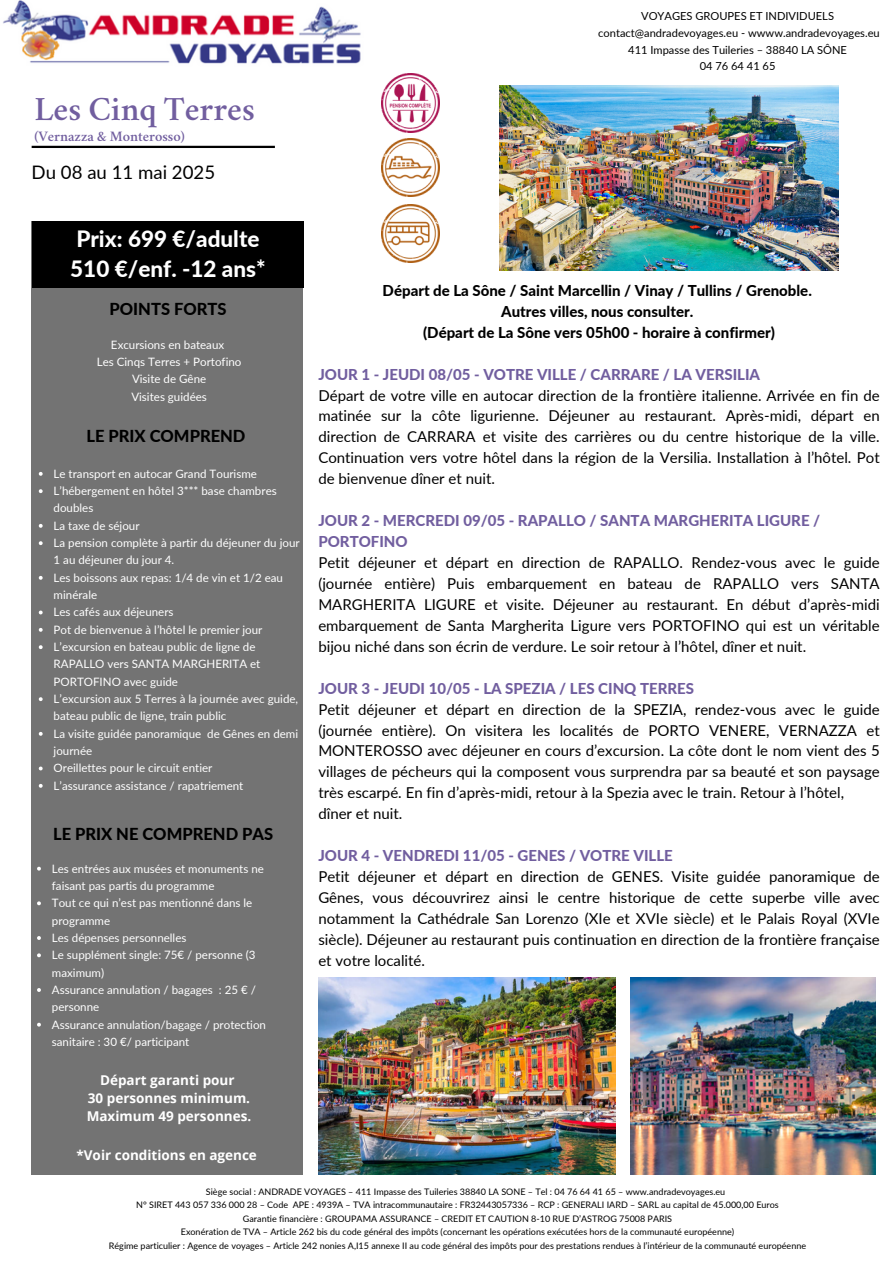
<style>
.page{position:relative;width:894px;height:1264px;background:#fff}
.page>*{position:absolute;margin:0;border:0;box-sizing:border-box;transform-origin:0 0}
.t1{font:600 34.05px "Crimson";color:#715e9f}
.t2{font:800 22.5px "Lato";color:#fff}
.t3{font:18.6px "Lato";color:#000}
.t4{font:800 16.5px "Lato";color:#000}
.t5{font:15px/21px "Lato";color:#000;text-align:justify}
.t6{font:800 15px/21px "Lato";color:#715e9f}
.t7{font:800 15px/21px "Lato";color:#000;text-align:center}
.t8{font:600 14.55px "Crimson";color:#715e9f}
.t9{font:700 13.5px/18px "Open Sans";color:#fff;text-align:center}
.t10{font:11.55px/17.2px "Lato";color:#fff}
.t11{font:11.1px "Lato";color:#000}
.t12{font:9px "Lato";color:#000}
</style>
<div class="page">
<div style="left:32px;top:221px;width:271px;height:953px;background:#737373"></div>
<img style="left:3px;top:0;width:358px;height:64px">
<div style="left:32px;top:221px;width:271px;height:67px;background:#000"></div>
<img style="left:499px;top:86px;width:338px;height:184px">
<img style="left:381px;top:138px;width:59px;height:58px">
<img style="left:381px;top:204px;width:59px;height:58px">
<img style="left:381px;top:74px;width:59px;height:58px">
<hr style="left:32px;top:146px;width:243px;height:2px;background:#000">
<img style="left:318px;top:977px;width:297px;height:197px">
<img style="left:630px;top:977px;width:245px;height:197px">
<svg style="left:39px;top:472px;width:4px;height:4px"></svg>
<svg style="left:39px;top:489px;width:4px;height:4px"></svg>
<svg style="left:39px;top:524px;width:4px;height:4px"></svg>
<svg style="left:39px;top:541px;width:4px;height:4px"></svg>
<svg style="left:39px;top:576px;width:4px;height:3px"></svg>
<svg style="left:39px;top:610px;width:4px;height:4px"></svg>
<svg style="left:39px;top:628px;width:4px;height:3px"></svg>
<svg style="left:39px;top:645px;width:4px;height:4px"></svg>
<svg style="left:39px;top:697px;width:4px;height:4px"></svg>
<svg style="left:39px;top:732px;width:4px;height:3px"></svg>
<svg style="left:39px;top:766px;width:4px;height:4px"></svg>
<svg style="left:39px;top:784px;width:4px;height:3px"></svg>
<svg style="left:37px;top:866px;width:4px;height:4px"></svg>
<svg style="left:37px;top:901px;width:4px;height:4px"></svg>
<svg style="left:37px;top:936px;width:4px;height:3px"></svg>
<svg style="left:37px;top:953px;width:4px;height:4px"></svg>
<svg style="left:37px;top:988px;width:4px;height:3px"></svg>
<svg style="left:37px;top:1022px;width:4px;height:4px"></svg>
<p class="t1" style="left:34px;top:96px;width:222px">Les Cinq Terres</p>
<p class="t8" style="left:34px;top:131px;width:152px">(Vernazza &amp; Monterosso)</p>
<p class="t3" style="left:32px;top:160px;width:185px">Du 08 au 11 mai 2025</p>
<p class="t11" style="left:641px;top:9px;width:194px">VOYAGES GROUPES ET INDIVIDUELS</p>
<p class="t11" style="left:598px;top:26px;width:283px">contact@andradevoyages.eu - wwww.andradevoyages.eu</p>
<p class="t11" style="left:628px;top:43px;width:220px">411 Impasse des Tuileries – 38840 LA SÔNE</p>
<p class="t11" style="left:699px;top:59px;width:77px">04 76 64 41 65</p>
<p class="t2" style="left:76px;top:224px;width:185px">Prix: 699 €/adulte</p>
<p class="t2" style="left:70px;top:255px;width:197px">510 €/enf. -12 ans*</p>
<p class="t4" style="left:109px;top:299px;width:118px">POINTS FORTS</p>
<p class="t10" style="left:111px;top:335px;width:115px">Excursions en bateaux</p>
<p class="t10" style="left:97px;top:353px;width:146px">Les Cinqs Terres + Portofino</p>
<p class="t10" style="left:132px;top:370px;width:76px">Visite de Gêne</p>
<p class="t10" style="left:131px;top:387px;width:77px">Visites guidées</p>
<p class="t4" style="left:86px;top:425px;width:160px">LE PRIX COMPREND</p>
<p class="t10" style="left:54px;top:464px;width:205px">Le transport en autocar Grand Tourisme</p>
<p class="t10" style="left:54px;top:482px;width:224px">L’hébergement en hôtel 3*** base chambres doubles</p>
<p class="t10" style="left:54px;top:516px;width:87px">La taxe de séjour</p>
<p class="t10" style="left:54px;top:534px;width:247px">La pension complète à partir du déjeuner du jour<br>1 au déjeuner du jour 4.</p>
<p class="t10" style="left:54px;top:568px;width:231px">Les boissons aux repas: 1/4 de vin et 1/2 eau minérale</p>
<p class="t10" style="left:54px;top:603px;width:121px">Les cafés aux déjeuners</p>
<p class="t10" style="left:54px;top:620px;width:210px">Pot de bienvenue à l’hôtel le premier jour</p>
<p class="t10" style="left:54px;top:638px;width:208px">L’excursion en bateau public de ligne de<br>RAPALLO vers SANTA MARGHERITA et<br>PORTOFINO avec guide</p>
<p class="t10" style="left:54px;top:690px;width:246px">L’excursion aux 5 Terres à la journée avec guide, bateau public de ligne, train public</p>
<p class="t10" style="left:54px;top:724px;width:246px">La visite guidée panoramique de Gênes en demi journée</p>
<p class="t10" style="left:54px;top:759px;width:160px">Oreillettes pour le circuit entier</p>
<p class="t10" style="left:54px;top:776px;width:191px">L’assurance assistance / rapatriement</p>
<h6 class="t4" style="left:53px;top:823px;width:221px">LE PRIX NE COMPREND PAS</h6>
<p class="t10" style="left:52px;top:859px;width:213px">Les entrées aux musées et monuments ne faisant pas partis du programme</p>
<h1 class="t10" style="left:52px;top:894px;width:202px">Tout ce qui n’est pas mentionné dans le programme</h1>
<p class="t10" style="left:52px;top:928px;width:136px">Les dépenses personnelles</p>
<p class="t10" style="left:52px;top:946px;width:205px">Le supplément single: 75€ / personne (3 maximum)</p>
<p class="t10" style="left:52px;top:980px;width:205px">Assurance annulation / bagages : 25 € / personne</p>
<p class="t10" style="left:52px;top:1015px;width:215px">Assurance annulation/bagage / protection sanitaire : 30 €/ participant</p>
<p class="t9" style="left:87px;top:1070px;width:166px">Départ garanti pour<br>30 personnes minimum.<br>Maximum 49 personnes.</p>
<p class="t9" style="left:76px;top:1145px;width:182px">*Voir conditions en agence</p>
<p class="t7" style="left:382px;top:279px;width:430px">Départ de La Sône / Saint Marcellin / Vinay / Tullins / Grenoble.<br>Autres villes, nous consulter.<br>(Départ de La Sône vers 05h00 - horaire à confirmer)</p>
<p class="t6" style="left:318px;top:363px;width:443px">JOUR 1 - JEUDI 08/05 - VOTRE VILLE / CARRARE / LA VERSILIA</p>
<p class="t5" style="left:318px;top:384px;width:562px">Départ de votre ville en autocar direction de la frontière italienne. Arrivée en fin de matinée sur la côte ligurienne. Déjeuner au restaurant. Après-midi, départ en direction de CARRARA et visite des carrières ou du centre historique de la ville.<br>Continuation vers votre hôtel dans la région de la Versilia. Installation à l’hôtel. Pot de bienvenue dîner et nuit.</p>
<p class="t6" style="left:318px;top:510px;width:503px">JOUR 2 - MERCREDI 09/05 - RAPALLO / SANTA MARGHERITA LIGURE /<br>PORTOFINO</p>
<p class="t5" style="left:318px;top:551px;width:562px">Petit déjeuner et départ en direction de RAPALLO. Rendez-vous avec le guide (journée entière) Puis embarquement en bateau de RAPALLO vers SANTA MARGHERITA LIGURE et visite. Déjeuner au restaurant. En début d’après-midi embarquement de Santa Margherita Ligure vers PORTOFINO qui est un véritable bijou niché dans son écrin de verdure. Le soir retour à l’hôtel, dîner et nuit.</p>
<p class="t6" style="left:318px;top:677px;width:377px">JOUR 3 - JEUDI 10/05 - LA SPEZIA / LES CINQ TERRES</p>
<p class="t5" style="left:318px;top:698px;width:562px;text-align:left">Petit déjeuner et départ en direction de la SPEZIA, rendez-vous avec le guide (journée entière). On visitera les localités de PORTO VENERE, VERNAZZA et MONTEROSSO avec déjeuner en cours d’excursion. La côte dont le nom vient des 5 villages de pécheurs qui la composent vous surprendra par sa beauté et son paysage très escarpé. En fin d’après-midi, retour à la Spezia avec le train. Retour à l’hôtel, dîner et nuit.</p>
<p class="t6" style="left:318px;top:844px;width:356px">JOUR 4 - VENDREDI 11/05 - GENES / VOTRE VILLE</p>
<p class="t5" style="left:318px;top:865px;width:562px">Petit déjeuner et départ en direction de GENES. Visite guidée panoramique de Gênes, vous découvrirez ainsi le centre historique de cette superbe ville avec notamment la Cathédrale San Lorenzo (XIe et XVIe siècle) et le Palais Royal (XVIe siècle). Déjeuner au restaurant puis continuation en direction de la frontière française et votre localité.</p>
<p class="t12" style="left:206px;top:1185px;width:521px">Siège social : ANDRADE VOYAGES – 411 Impasse des Tuileries 38840 LA SONE – Tel : 04 76 64 41 65 – www.andradevoyages.eu</p>
<p class="t12" style="left:136px;top:1199px;width:644px">N° SIRET 443 057 336 000 28 – Code APE : 4939A – TVA intracommunautaire : FR32443057336 – RCP : GENERALI IARD – SARL au capital de 45.000,00 Euros</p>
<p class="t12" style="left:243px;top:1212px;width:430px">Garantie financière : GROUPAMA ASSURANCE – CREDIT ET CAUTION 8-10 RUE D’ASTROG 75008 PARIS</p>
<p class="t12" style="left:181px;top:1226px;width:554px">Exonération de TVA – Article 262 bis du code général des impôts (concernant les opérations exécutées hors de la communauté européenne)</p>
<p class="t12" style="left:109px;top:1239px;width:698px">Régime particulier : Agence de voyages – Article 242 nonies A,I15 annexe II au code général des impôts pour des prestations rendues à l’intérieur de la communauté européenne</p>
</div>
